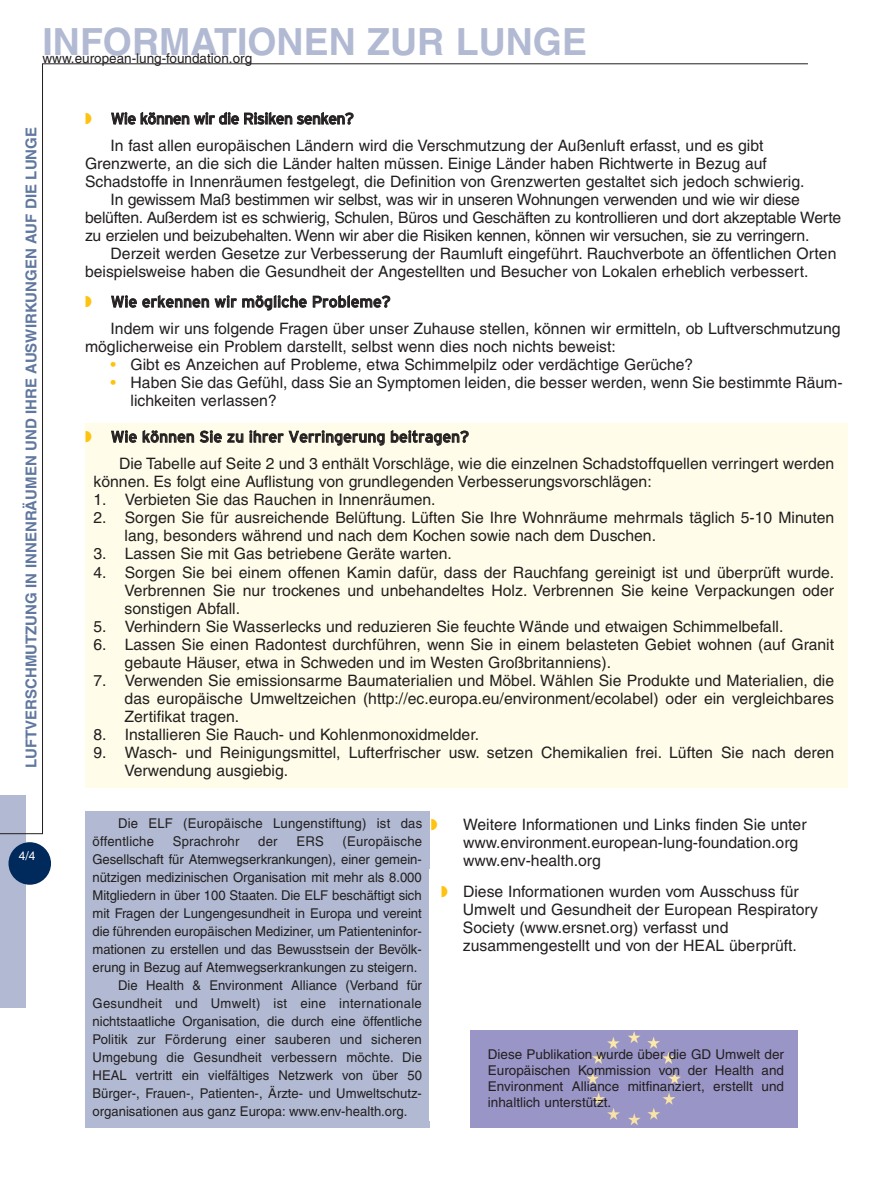
<style>
.page{position:relative;width:893px;height:1191px;background:#fff}
.page>*{position:absolute;margin:0;border:0;box-sizing:border-box;transform-origin:0 0}
.t1{font:700 37.5px "Helvetica";color:#b1bad2}
.t2{font:15.75px/18px "Helvetica";color:#231f20}
.t3{font:15.75px "Interstate";color:#231f20}
.t4{font:15.75px "Interstate";letter-spacing:-.035em;color:#231f20}
.t5{font:700 15px "Helvetica";color:#60779f}
.t6{font:13.5px/16.2px "Helvetica";color:#231f20}
.t7{font:13.5px "Helvetica";letter-spacing:.02em;color:#231f20}
.t8{font:12px "Helvetica";color:#fff}
.s1{color:#fec210}
</style>
<div class="page">
<div style="left:85px;top:423px;width:762px;height:365px;background:#fffde9"></div>
<div style="left:0;top:795px;width:26px;height:213px;background:#b1bad2"></div>
<div style="left:9px;top:842px;width:42px;height:42px;background:#00295c;border-radius:50%"></div>
<div style="left:85px;top:811px;width:344px;height:316px;background:#b1bad2"></div>
<div style="left:470px;top:1030px;width:327px;height:97px;background:#9995c6"></div>
<h1 class="t1" style="left:43px;top:27px;width:546px">INFORMATIONEN ZUR LUNGE</h1>
<p class="t6" style="left:43px;top:52px;width:211px">www.european-lung-foundation.org</p>
<p class="t5" style="left:25px;top:768px;width:642px;rotate:-90deg">LUFTVERSCHMUTZUNG IN INNENRÄUMEN UND IHRE AUSWIRKUNGEN AUF DIE LUNGE</p>
<p class="t8" style="left:19px;top:851px;width:18px">4/4</p>
<p class="t4" style="left:85px;top:109px;width:270px"><span class="s1">◗</span> Wie können wir die Risiken senken?</p>
<p class="t2" style="left:111px;top:138px;width:654px">In fast allen europäischen Ländern wird die Verschmutzung der Außenluft erfasst, und es gibt</p>
<p class="t2" style="left:85px;top:156px;width:683px">Grenzwerte, an die sich die Länder halten müssen. Einige Länder haben Richtwerte in Bezug auf</p>
<p class="t2" style="left:85px;top:174px;width:721px">Schadstoffe in Innenräumen festgelegt, die Definition von Grenzwerten gestaltet sich jedoch schwierig.</p>
<p class="t2" style="left:111px;top:192px;width:691px">In gewissem Maß bestimmen wir selbst, was wir in unseren Wohnungen verwenden und wie wir diese</p>
<p class="t2" style="left:85px;top:210px;width:758px">belüften. Außerdem ist es schwierig, Schulen, Büros und Geschäften zu kontrollieren und dort akzeptable Werte</p>
<p class="t2" style="left:85px;top:228px;width:726px">zu erzielen und beizubehalten. Wenn wir aber die Risiken kennen, können wir versuchen, sie zu verringern.</p>
<p class="t2" style="left:111px;top:246px;width:727px">Derzeit werden Gesetze zur Verbesserung der Raumluft eingeführt. Rauchverbote an öffentlichen Orten</p>
<p class="t2" style="left:85px;top:264px;width:725px">beispielsweise haben die Gesundheit der Angestellten und Besucher von Lokalen erheblich verbessert.</p>
<p class="t3" style="left:85px;top:292px;width:307px"><span class="s1">◗</span> Wie erkennen wir mögliche Probleme?</p>
<p class="t2" style="left:85px;top:321px;width:757px;text-indent:26px">Indem wir uns folgende Fragen über unser Zuhause stellen, können wir ermitteln, ob Luftverschmutzung möglicherweise ein Problem darstellt, selbst wenn dies noch nichts beweist:</p>
<p class="t2" style="left:111px;top:357px;width:584px"><span class="s1">•</span> Gibt es Anzeichen auf Probleme, etwa Schimmelpilz oder verdächtige Gerüche?</p>
<p class="t2" style="left:131px;top:375px;width:713px;text-indent:-20px"><span class="s1">•</span> Haben Sie das Gefühl, dass Sie an Symptomen leiden, die besser werden, wenn Sie bestimmte Räum&shy;lichkeiten verlassen?</p>
<p class="t3" style="left:85px;top:427px;width:386px"><span class="s1">◗</span> Wie können Sie zu ihrer Verringerung beitragen?</p>
<p class="t2" style="left:94px;top:456px;width:742px;text-indent:26px">Die Tabelle auf Seite 2 und 3 enthält Vorschläge, wie die einzelnen Schadstoffquellen verringert werden können. Es folgt eine Auflistung von grundlegenden Verbesserungsvorschlägen:</p>
<p class="t2" style="left:94px;top:492px;width:344px">1. Verbieten Sie das Rauchen in Innenräumen.</p>
<p class="t2" style="left:125px;top:510px;width:711px;text-indent:-31px">2. Sorgen Sie für ausreichende Belüftung. Lüften Sie Ihre Wohnräume mehrmals täglich 5-10 Minuten lang, besonders während und nach dem Kochen sowie nach dem Duschen.</p>
<p class="t2" style="left:94px;top:546px;width:360px">3. Lassen Sie mit Gas betriebene Geräte warten.</p>
<p class="t2" style="left:125px;top:564px;width:711px;text-align:justify;text-indent:-31px">4. Sorgen Sie bei einem offenen Kamin dafür, dass der Rauchfang gereinigt ist und überprüft wurde.<br>Verbrennen Sie nur trockenes und unbehandeltes Holz. Verbrennen Sie keine Verpackungen oder sonstigen Abfall.</p>
<p class="t2" style="left:94px;top:618px;width:691px">5. Verhindern Sie Wasserlecks und reduzieren Sie feuchte Wände und etwaigen Schimmelbefall.</p>
<p class="t2" style="left:125px;top:636px;width:711px;text-indent:-31px">6. Lassen Sie einen Radontest durchführen, wenn Sie in einem belasteten Gebiet wohnen (auf Granit gebaute Häuser, etwa in Schweden und im Westen Großbritanniens).</p>
<p class="t2" style="left:125px;top:672px;width:711px;text-align:justify;text-indent:-31px">7. Verwenden Sie emissionsarme Baumaterialien und Möbel. Wählen Sie Produkte und Materialien, die das europäische Umweltzeichen (http://ec.europa.eu/environment/ecolabel) oder ein vergleichbares Zertifikat tragen.</p>
<p class="t2" style="left:94px;top:726px;width:387px">8. Installieren Sie Rauch- und Kohlenmonoxidmelder.</p>
<p class="t2" style="left:125px;top:744px;width:711px;text-indent:-31px">9. Wasch- und Reinigungsmittel, Lufterfrischer usw. setzen Chemikalien frei. Lüften Sie nach deren<br>Verwendung ausgiebig.</p>
<p class="t2" style="left:463px;top:816px;width:345px">Weitere Informationen und Links finden Sie unter www.environment.european-lung-foundation.org www.env-health.org</p>
<p class="t2" style="left:463px;top:884px;width:357px;text-indent:-22px"><span class="s1">◗</span> Diese Informationen wurden vom Ausschuss für Umwelt und Gesundheit der European Respiratory Society (www.ersnet.org) verfasst und zusammengestellt und von der HEAL überprüft.</p>
<p class="t6" style="left:93px;top:815px;width:331px;line-height:18px;text-indent:26px">Die ELF (Europäische Lungenstiftung) ist das öffentliche</p>
<p class="t6" style="left:173px;top:834px;width:68px">Sprachrohr</p>
<p class="t6" style="left:258px;top:834px;width:21px">der</p>
<p class="t6" style="left:296px;top:834px;width:29px">ERS</p>
<p class="t6" style="left:343px;top:834px;width:81px">(Europäische</p>
<p class="t6" style="left:93px;top:852px;width:331px">Gesellschaft für Atemwegserkrankungen), einer gemein-</p>
<p class="t6" style="left:93px;top:870px;width:331px">nützigen medizinischen Organisation mit mehr als 8.000</p>
<p class="t6" style="left:93px;top:888px;width:331px">Mitgliedern in über 100 Staaten. Die ELF beschäftigt sich</p>
<p class="t6" style="left:93px;top:906px;width:331px">mit Fragen der Lungengesundheit in Europa und vereint</p>
<p class="t6" style="left:93px;top:924px;width:331px">die führenden europäischen Mediziner, um Patienteninfor-</p>
<p class="t6" style="left:93px;top:942px;width:331px">mationen zu erstellen und das Bewusstsein der Bevölk-</p>
<p class="t6" style="left:93px;top:960px;width:326px">erung in Bezug auf Atemwegserkrankungen zu steigern.</p>
<p class="t6" style="left:118px;top:978px;width:305px">Die Health &amp; Environment Alliance (Verband für</p>
<p class="t7" style="left:93px;top:998px;width:331px">Gesundheit und Umwelt) ist eine internationale</p>
<p class="t6" style="left:93px;top:1014px;width:331px">nichtstaatliche Organisation, die durch eine öffentliche</p>
<p class="t6" style="left:93px;top:1032px;width:331px">Politik zur Förderung einer sauberen und sicheren</p>
<p class="t6" style="left:93px;top:1050px;width:331px">Umgebung die Gesundheit verbessern möchte. Die</p>
<p class="t6" style="left:93px;top:1068px;width:331px">HEAL vertritt ein vielfältiges Netzwerk von über 50</p>
<p class="t6" style="left:93px;top:1086px;width:331px">Bürger-, Frauen-, Patienten-, Ärzte- und Umweltschutz-</p>
<p class="t6" style="left:93px;top:1104px;width:316px">organisationen aus ganz Europa: www.env-health.org.</p>
<p class="t6" style="left:488px;top:1047px;width:298px;text-align:justify">Diese Publikation wurde über die GD Umwelt der Europäischen Kommission von der Health and Environment Alliance mitfinanziert, erstellt und inhaltlich unterstützt.</p>
</div>
